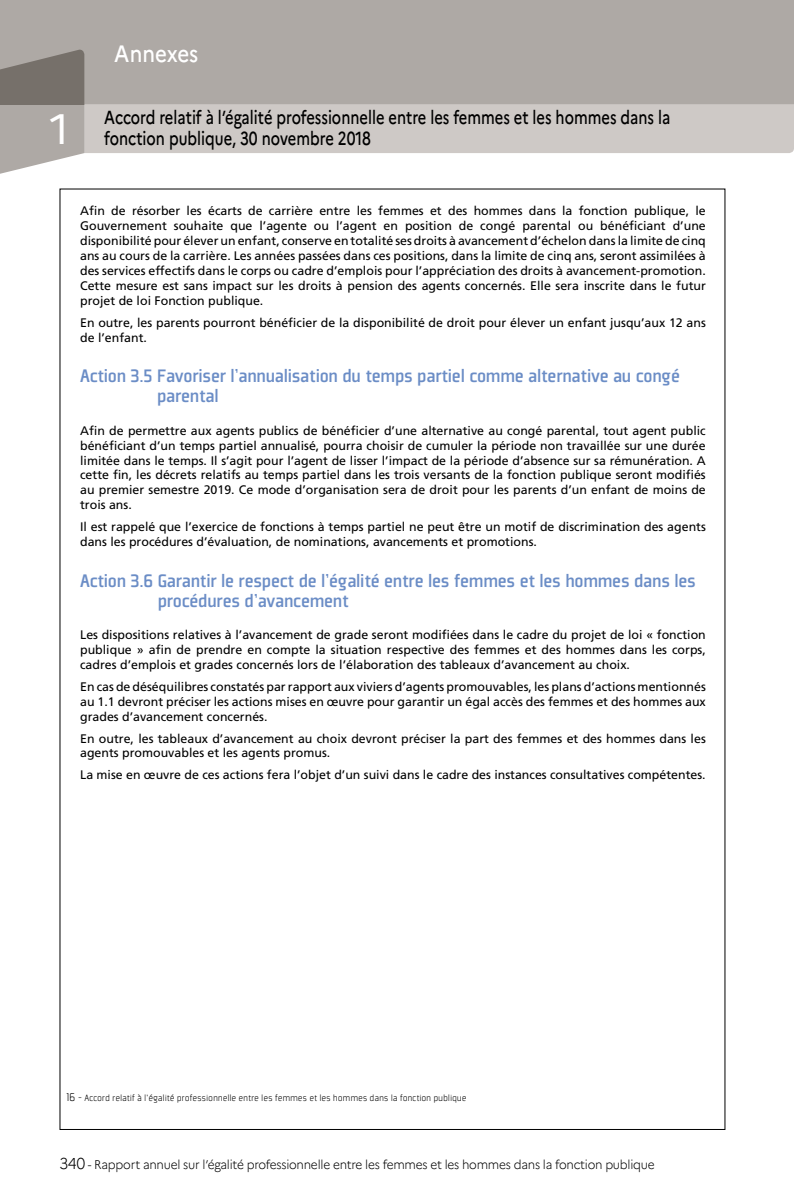
<style>
.page{position:relative;width:794px;height:1191px;background:#fff}
.page>*{position:absolute;margin:0;border:0;box-sizing:border-box;transform-origin:0 0}
.t1{font:42.52px "Marianne";color:#fff}
.t2{font:500 23.62px "Marianne";letter-spacing:-.005em;color:#fff;scale:.87 1}
.t3{font:500 19.78px/19.8px "Plexes";letter-spacing:-.015em;color:#6b8dc6}
.t4{font:500 18.9px "Marianne";color:#000;scale:.78 1}
.t5{font:300 12.6px "Marianne";letter-spacing:-.02em;color:#000;scale:.94 1}
.t6{font:12.42px/14.9px "Frutiger LT Std";color:#000;text-align:justify}
.t7{font:300 9.97px "Plexes";letter-spacing:-.02em;color:#000}
.s1{font-size:12.42px}
.s2{font-size:15.75px}
</style>
<div class="page">
<div style="left:0;top:0;width:794px;height:104px;background:#aea9a5"></div>
<svg style="left:0;top:50px;width:794px;height:124px"></svg>
<hr style="left:793px;top:0;width:1px;height:104px;background:#aea9a5">
<h1 class="t1" style="left:50px;top:103px;width:21px">1</h1>
<h2 class="t2" style="left:114px;top:39px;width:98px">Annexes</h2>
<h3 class="t4" style="left:104px;top:106px;width:727px">Accord relatif à l’égalité professionnelle entre les femmes et les hommes dans la</h3>
<h3 class="t4" style="left:104px;top:127px;width:343px">fonction publique, 30 novembre 2018</h3>
<p class="t6" style="left:80px;top:204px;width:627px">Afin de résorber les écarts de carrière entre les femmes et des hommes dans la fonction publique, le Gouvernement souhaite que l’agente ou l’agent en position de congé parental ou bénéficiant d’une disponibilité pour élever un enfant, conserve en totalité ses droits à avancement d’échelon dans la limite de cinq ans au cours de la carrière. Les années passées dans ces positions, dans la limite de cinq ans, seront assimilées à des services effectifs dans le corps ou cadre d’emplois pour l’appréciation des droits à avancement‑promotion.<br>Cette mesure est sans impact sur les droits à pension des agents concernés. Elle sera inscrite dans le futur projet de loi Fonction publique.</p>
<p class="t6" style="left:80px;top:315px;width:627px">En outre, les parents pourront bénéficier de la disponibilité de droit pour élever un enfant jusqu’aux 12 ans de l’enfant.</p>
<p class="t3" style="left:157px;top:366px;width:524px;text-indent:-77px">Action 3.5 Favoriser l’annualisation du temps partiel comme alternative au congé parental</p>
<p class="t6" style="left:80px;top:423px;width:627px">Afin de permettre aux agents publics de bénéficier d’une alternative au congé parental, tout agent public bénéficiant d’un temps partiel annualisé, pourra choisir de cumuler la période non travaillée sur une durée limitée dans le temps. Il s’agit pour l’agent de lisser l’impact de la période d’absence sur sa rémunération. A cette fin, les décrets relatifs au temps partiel dans les trois versants de la fonction publique seront modifiés au premier semestre 2019. Ce mode d’organisation sera de droit pour les parents d’un enfant de moins de trois ans.</p>
<p class="t6" style="left:80px;top:519px;width:627px">Il est rappelé que l’exercice de fonctions à temps partiel ne peut être un motif de discrimination des agents dans les procédures d’évaluation, de nominations, avancements et promotions.</p>
<p class="t3" style="left:158px;top:570px;width:540px;text-indent:-78px">Action 3.6 Garantir le respect de l’égalité entre les femmes et les hommes dans les procédures d’avancement</p>
<p class="t6" style="left:80px;top:627px;width:627px">Les dispositions relatives à l’avancement de grade seront modifiées dans le cadre du projet de loi « fonction publique » afin de prendre en compte la situation respective des femmes et des hommes dans les corps, cadres d’emplois et grades concernés lors de l’élaboration des tableaux d’avancement au choix.</p>
<p class="t6" style="left:80px;top:679px;width:627px">En cas de déséquilibres constatés par rapport aux viviers d’agents promouvables, les plans d’actions mentionnés au 1.1 devront préciser les actions mises en œuvre pour garantir un égal accès des femmes et des hommes aux grades d’avancement concernés.</p>
<p class="t6" style="left:80px;top:731px;width:627px">En outre, les tableaux d’avancement au choix devront préciser la part des femmes et des hommes dans les agents promouvables et les agents promus.</p>
<p class="t6" style="left:80px;top:767px;width:627px">La mise en œuvre de ces actions fera l’objet d’un suivi dans le cadre des instances consultatives compétentes.</p>
<p class="t7" style="left:66px;top:1093px;width:402px"><span class="s1">16</span> - Accord relatif à l’égalité professionnelle entre les femmes et les hommes dans la fonction publique</p>
<p class="t5" style="left:60px;top:1157px;width:635px"><span class="s2">340</span> - Rapport annuel sur l’égalité professionnelle entre les femmes et les hommes dans la fonction publique</p>
</div>
